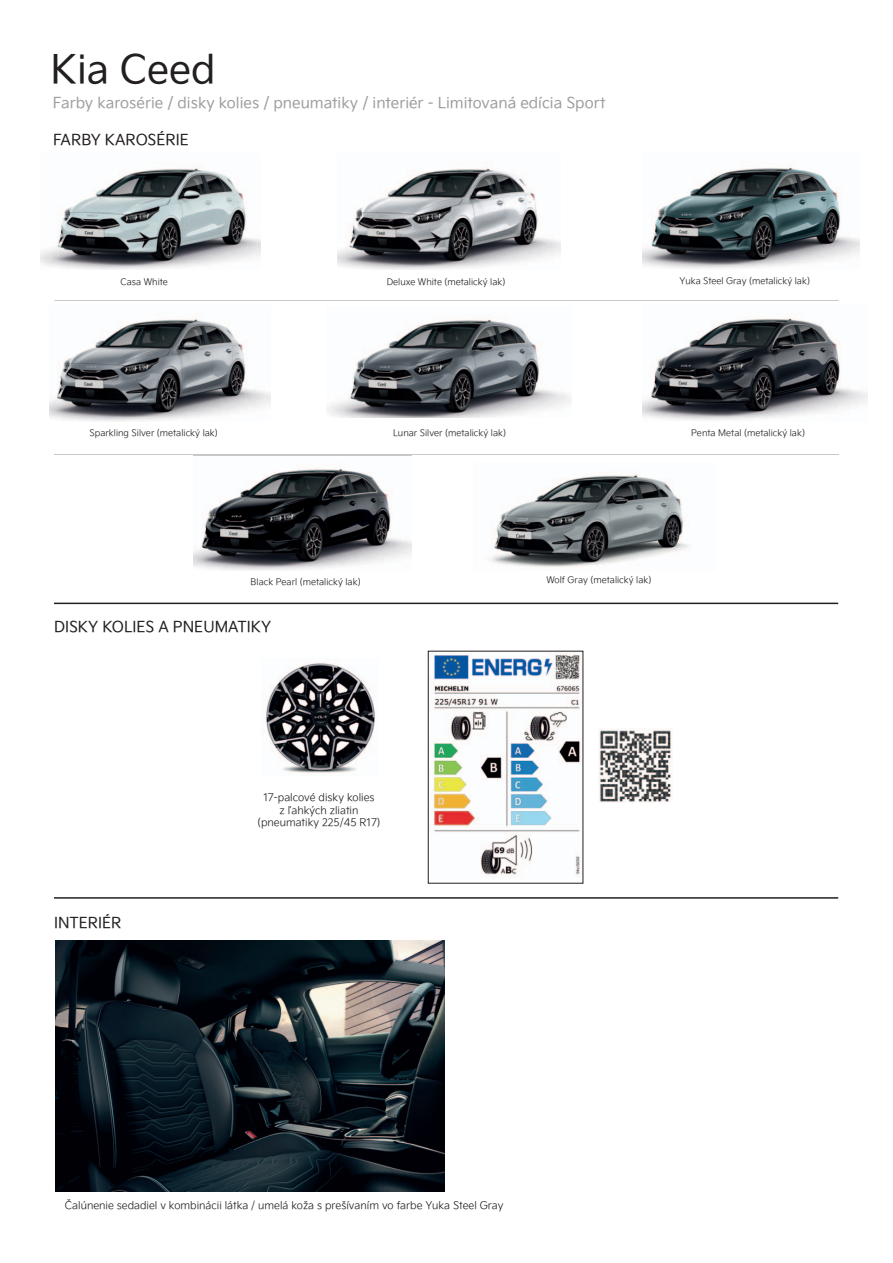
<style>
.page{position:relative;width:893px;height:1263px;background:#fff}
.page>*{position:absolute;margin:0;border:0;box-sizing:border-box;transform-origin:0 0}
.t1{font:39px "Kia Signature";color:#231f20}
.t2{font:15px "Kia Signature";color:#9d9e9e}
.t3{font:15px "Kia Signature";color:#231f20}
.t4{font:300 10.5px/12.6px "Kia Signature";color:#231f20;text-align:center}
.t5{font:300 9px "Kia Signature";color:#231f20}
</style>
<div class="page">
<hr style="left:54px;top:300px;width:785px;height:1px;background:#c7c8ca">
<hr style="left:54px;top:454px;width:785px;height:1px;background:#c7c8ca">
<hr style="left:54px;top:897px;width:784px;height:2px;background:#231f20">
<hr style="left:54px;top:603px;width:784px;height:1px;background:#231f20">
<img style="left:431px;top:654px;width:150px;height:223px">
<div style="left:428px;top:651px;width:155px;height:232px;border:1px solid #231f20"></div>
<img style="left:598px;top:728px;width:74px;height:75px">
<img style="left:265px;top:663px;width:110px;height:110px">
<img style="left:55px;top:941px;width:389px;height:251px">
<img style="left:49px;top:318px;width:222px;height:103px">
<img style="left:642px;top:165px;width:218px;height:104px">
<img style="left:337px;top:168px;width:224px;height:102px">
<img style="left:40px;top:166px;width:220px;height:104px">
<img style="left:327px;top:315px;width:245px;height:103px">
<img style="left:643px;top:317px;width:224px;height:103px">
<img style="left:490px;top:473px;width:200px;height:94px">
<img style="left:193px;top:455px;width:218px;height:116px">
<svg style="left:513px;top:533px;width:12px;height:5px"></svg>
<svg style="left:518px;top:518px;width:10px;height:2px"></svg>
<h1 class="t1" style="left:51px;top:47px;width:167px">Kia Ceed</h1>
<h2 class="t2" style="left:53px;top:94px;width:554px">Farby karosérie / disky kolies / pneumatiky / interiér - Limitovaná edícia Sport</h2>
<h2 class="t3" style="left:53px;top:131px;width:137px">FARBY KAROSÉRIE</h2>
<p class="t5" style="left:121px;top:278px;width:49px">Casa White</p>
<p class="t5" style="left:387px;top:278px;width:120px">Deluxe White (metalický lak)</p>
<p class="t5" style="left:680px;top:277px;width:132px">Yuka Steel Gray (metalický lak)</p>
<p class="t5" style="left:90px;top:429px;width:130px">Sparkling Silver (metalický lak)</p>
<p class="t5" style="left:393px;top:429px;width:115px">Lunar Silver (metalický lak)</p>
<p class="t5" style="left:691px;top:429px;width:115px">Penta Metal (metalický lak)</p>
<p class="t5" style="left:251px;top:578px;width:112px">Black Pearl (metalický lak)</p>
<p class="t5" style="left:546px;top:576px;width:107px">Wolf Gray (metalický lak)</p>
<h2 class="t3" style="left:54px;top:618px;width:219px">DISKY KOLIES A PNEUMATIKY</h2>
<h2 class="t3" style="left:54px;top:914px;width:69px">INTERIÉR</h2>
<p class="t4" style="left:257px;top:792px;width:124px">17-palcové disky kolies<br>z ľahkých zliatin (pneumatiky 225/45 R17)</p>
<p class="t4" style="left:65px;top:1200px;width:440px">Čalúnenie sedadiel v kombinácii látka / umelá koža s prešívaním vo farbe Yuka Steel Gray</p>
</div>
